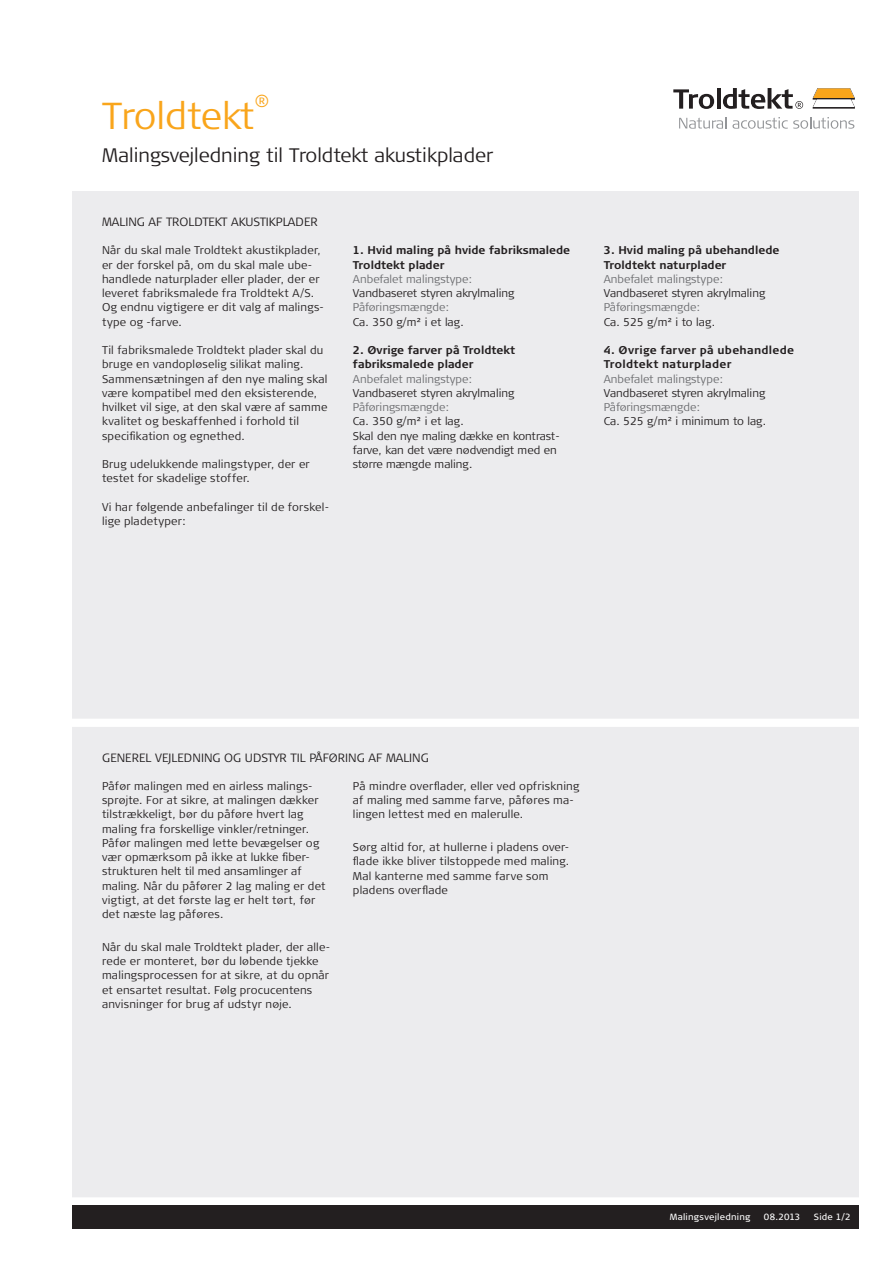
<style>
.page{position:relative;width:893px;height:1263px;background:#fff}
.page>*{position:absolute;margin:0;border:0;box-sizing:border-box;transform-origin:0 0}
.Overskrift1{font:300 37.5px "Signa Column";letter-spacing:-.01em;color:#f9a51b}
.Rubrik1{font:300 19.5px "Signa Column";color:#231f20}
.Overskrift1-2{font:300 17.4px "Signa Column";color:#f9a51b}
.Mellemrubrik1{font:300 12px "Signa Column";color:#231f20}
.Brød{font:300 11.25px/14.2px "Signa Column";letter-spacing:.02em;color:#231f20}
.Brød1_Dk{font:700 11.25px/14.2px "Signa Column";color:#231f20}
.Brød1_Dk-2{font:300 11.25px/14.2px "Signa Column";color:#231f20}
.Brød-2{font:700 11.25px/14.2px "Signa Column";letter-spacing:.02em;color:#231f20}
.Sidetal1{font:9px "Signa Column";letter-spacing:.025em;color:#fff}
.s1{font-weight:300;color:#6c6d70}
.s2{font-weight:300}
.s3{color:#6c6d70}
</style>
<div class="page">
<svg style="left:813px;top:88px;width:42px;height:21px"></svg>
<svg style="left:673px;top:89px;width:41px;height:20px"></svg>
<hr style="left:717px;top:88px;width:3px;height:21px;background:#231f20">
<svg style="left:723px;top:88px;width:80px;height:21px"></svg>
<svg style="left:679px;top:117px;width:47px;height:12px"></svg>
<svg style="left:732px;top:117px;width:122px;height:12px"></svg>
<div style="left:72px;top:191px;width:787px;height:1014px;background:#ececee"></div>
<div style="left:0;top:1197px;width:893px;height:8px;background:#fff"></div>
<div style="left:72px;top:1205px;width:787px;height:24px;background:#231f20"></div>
<div style="left:0;top:719px;width:893px;height:8px;background:#fff"></div>
<p class="Overskrift1" style="left:102px;top:94px;width:154px">Troldtekt</p>
<p class="Overskrift1-2" style="left:255px;top:91px;width:16px">®</p>
<p class="Rubrik1" style="left:102px;top:144px;width:393px">Malingsvejledning til Troldtekt akustikplader</p>
<p class="Mellemrubrik1" style="left:102px;top:215px;width:217px">MALING AF TROLDTEKT AKUSTIKPLADER</p>
<p class="Brød" style="left:102px;top:243px;width:223px">Når du skal male Troldtekt akustikplader, er der forskel på, om du skal male ube&shy;handlede naturplader eller plader, der er leveret fabriksmalede fra Troldtekt A/S.<br>Og endnu vigtigere er dit valg af malings&shy;type og -farve.</p>
<p class="Brød" style="left:102px;top:343px;width:227px">Til fabriksmalede Troldtekt plader skal du bruge en vandopløselig silikat maling.<br>Sammensætningen af den nye maling skal være kompatibel med den eksisterende, hvilket vil sige, at den skal være af samme kvalitet og beskaffenhed i forhold til specifikation og egnethed.</p>
<p class="Brød" style="left:102px;top:457px;width:209px">Brug udelukkende malingstyper, der er testet for skadelige stoffer.</p>
<p class="Brød" style="left:102px;top:500px;width:229px">Vi har følgende anbefalinger til de forskel&shy;lige pladetyper:</p>
<p class="Brød1_Dk" style="left:353px;top:243px;width:219px">1. Hvid maling på hvide fabriksmalede<br>Troldtekt plader<br><span class="s1">Anbefalet malingstype:<br></span><span class="s2">Vandbaseret styren akrylmaling</span></p>
<p class="Brød1_Dk-2" style="left:353px;top:300px;width:112px"><span class="s3">Påføringsmængde:<br></span>Ca. 350 g/m² i et lag.</p>
<p class="Brød1_Dk" style="left:353px;top:343px;width:164px">2. Øvrige farver på Troldtekt fabriksmalede plader<br><span class="s1">Anbefalet malingstype:<br></span><span class="s2">Vandbaseret styren akrylmaling</span></p>
<p class="Brød1_Dk-2" style="left:353px;top:400px;width:112px"><span class="s3">Påføringsmængde:<br></span>Ca. 350 g/m² i et lag.</p>
<p class="Brød1_Dk-2" style="left:353px;top:428px;width:207px;text-align:justify">Skal den nye maling dække en kontrast&shy;farve, kan det være nødvendigt med en større mængde maling.</p>
<p class="Brød1_Dk" style="left:604px;top:243px;width:177px">3. Hvid maling på ubehandlede<br>Troldtekt naturplader<br><span class="s1">Anbefalet malingstype:<br></span><span class="s2">Vandbaseret styren akrylmaling</span></p>
<p class="Brød1_Dk-2" style="left:604px;top:300px;width:113px"><span class="s3">Påføringsmængde:<br></span>Ca. 525 g/m² i to lag.</p>
<p class="Brød-2" style="left:604px;top:343px;width:192px">4. Øvrige farver på ubehandlede<br>Troldtekt naturplader</p>
<p class="Brød1_Dk-2" style="left:604px;top:371px;width:163px"><span class="s3">Anbefalet malingstype:<br></span>Vandbaseret styren akrylmaling</p>
<p class="Brød1_Dk-2" style="left:604px;top:400px;width:164px"><span class="s3">Påføringsmængde:<br></span>Ca. 525 g/m² i minimum to lag.</p>
<p class="Mellemrubrik1" style="left:102px;top:751px;width:328px">GENEREL VEJLEDNING OG UDSTYR TIL PÅFØRING AF MALING</p>
<p class="Brød" style="left:102px;top:779px;width:225px">Påfør malingen med en airless malings&shy;sprøjte. For at sikre, at malingen dækker tilstrækkeligt, bør du påføre hvert lag maling fra forskellige vinkler/retninger.<br>Påfør malingen med lette bevægelser og vær opmærksom på ikke at lukke fiber&shy;strukturen helt til med ansamlinger af maling. Når du påfører 2 lag maling er det vigtigt, at det første lag er helt tørt, før det næste lag påføres.</p>
<p class="Brød" style="left:102px;top:940px;width:230px">Når du skal male Troldtekt plader, der alle&shy;rede er monteret, bør du løbende tjekke malingsprocessen for at sikre, at du opnår et ensartet resultat. Følg procucentens anvisninger for brug af udstyr nøje.</p>
<p class="Brød" style="left:353px;top:779px;width:228px">På mindre overflader, eller ved opfriskning af maling med samme farve, påføres ma&shy;lingen lettest med en malerulle.</p>
<p class="Brød" style="left:353px;top:840px;width:218px">Sørg altid for, at hullerne i pladens over&shy;flade ikke bliver tilstoppede med maling.<br>Mal kanterne med samme farve som pladens overflade</p>
<p class="Sidetal1" style="left:670px;top:1212px;width:82px">Malingsvejledning</p>
<p class="Sidetal1" style="left:764px;top:1212px;width:38px">08.2013</p>
<p class="Sidetal1" style="left:814px;top:1212px;width:38px">Side 1/2</p>
</div>
